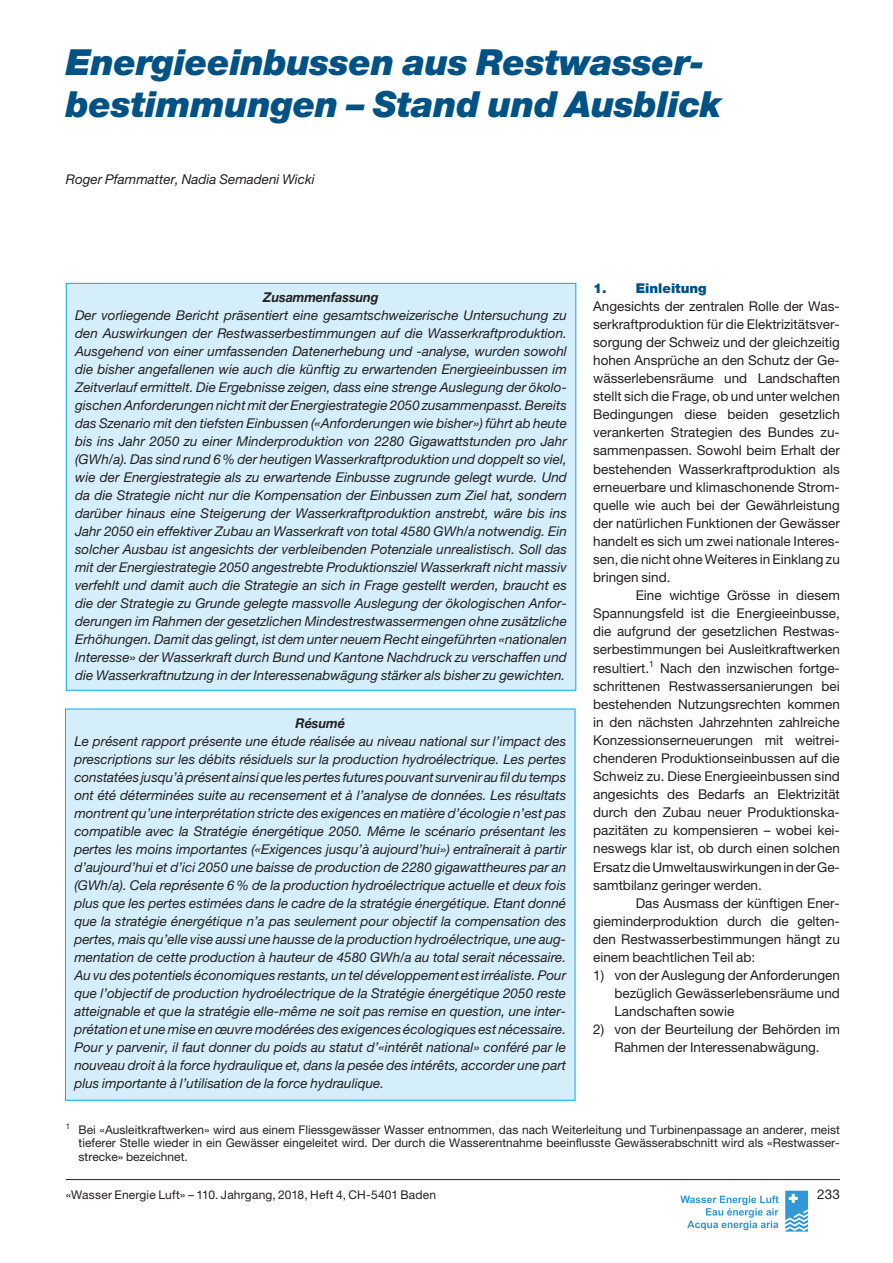
<style>
.page{position:relative;width:893px;height:1263px;background:#fff}
.page>*{position:absolute;margin:0;border:0;box-sizing:border-box;transform-origin:0 0}
.t1{font:italic 900 36px/42px "Helvetica Neue";letter-spacing:-.01em;color:#005285}
.t2{font:italic 13.5px/18px "Helvetica Neue";color:#231f20;text-align:justify}
.t3{font:13.5px/18.1px "Helvetica Neue";color:#231f20;text-align:justify}
.t4{font:italic 700 13.5px "Helvetica Neue";letter-spacing:-.01em;color:#231f20;scale:.95 1}
.t5{font:900 13.5px "Helvetica Neue";color:#005285}
.t6{font:12px/13.5px "Helvetica Neue";color:#231f20;text-align:justify}
</style>
<div class="page">
<hr style="left:66px;top:1179px;width:774px;height:1px;background:#231f20">
<svg style="left:785px;top:1191px;width:23px;height:41px"></svg>
<svg style="left:680px;top:1196px;width:98px;height:34px"></svg>
<div style="left:66px;top:283px;width:510px;height:407px;background:#d4effb"></div>
<div style="left:65px;top:709px;width:510px;height:391px;background:#d4effb"></div>
<h1 class="t1" style="left:66px;top:44px;width:657px">Energieeinbussen aus Restwasser&shy;bestimmungen – Stand und Ausblick</h1>
<p class="t2" style="left:66px;top:172px;width:250px">Roger Pfammatter, Nadia Semadeni Wicki</p>
<p class="t5" style="left:593px;top:283px;width:115px">1. Einleitung</p>
<p class="t3" style="left:593px;top:298px;width:248px">Angesichts der zentralen Rolle der Was&shy;serkraftproduktion für die Elektrizitätsver&shy;sorgung der Schweiz und der gleichzeitig hohen Ansprüche an den Schutz der Ge&shy;wässerlebensräume und Landschaften stellt sich die Frage, ob und unter welchen Bedingungen diese beiden gesetzlich verankerten Strategien des Bundes zu&shy;sammenpassen. Sowohl beim Erhalt der bestehenden Wasserkraftproduktion als erneuerbare und klimaschonende Strom&shy;quelle wie auch bei der Gewährleistung der natürlichen Funktionen der Gewässer handelt es sich um zwei nationale Interes&shy;sen, die nicht ohne Weiteres in Einklang zu bringen sind.</p>
<p class="t3" style="left:593px;top:588px;width:248px;text-indent:43px">Eine wichtige Grösse in diesem Spannungsfeld ist die Energieeinbusse, die aufgrund der gesetzlichen Restwas&shy;serbestimmungen bei Ausleitkraftwerken resultiert.<sup>1</sup> Nach den inzwischen fortge&shy;schrittenen Restwassersanierungen bei bestehenden Nutzungsrechten kommen in den nächsten Jahrzehnten zahlreiche Konzessionserneuerungen mit weitrei&shy;chenderen Produktionseinbussen auf die Schweiz zu. Diese Energieeinbussen sind angesichts des Bedarfs an Elektrizität durch den Zubau neuer Produktionska&shy;pazitäten zu kompensieren – wobei kei&shy;neswegs klar ist, ob durch einen solchen Ersatz die Umweltauswirkungen in der Ge&shy;samtbilanz geringer werden.</p>
<p class="t3" style="left:593px;top:895px;width:248px;text-indent:43px">Das Ausmass der künftigen Ener&shy;gieminderproduktion durch die gelten&shy;den Restwasserbestimmungen hängt zu einem beachtlichen Teil ab:</p>
<p class="t3" style="left:614px;top:968px;width:227px;text-indent:-21px">1) von der Auslegung der Anforderungen bezüglich Gewässerlebensräume und Landschaften sowie</p>
<p class="t3" style="left:593px;top:1022px;width:248px;text-align:center">2) von der Beurteilung der Behörden im<br>Rahmen der Interessenabwägung.</p>
<p class="t4" style="left:263px;top:292px;width:123px">Zusammenfassung</p>
<p class="t2" style="left:75px;top:308px;width:493px">Der vorliegende Bericht präsentiert eine gesamtschweizerische Untersuchung zu den Auswirkungen der Restwasserbestimmungen auf die Wasserkraftproduktion.<br>Ausgehend von einer umfassenden Datenerhebung und -analyse, wurden sowohl die bisher angefallenen wie auch die künftig zu erwartenden Energieeinbussen im Zeitverlauf ermittelt. Die Ergebnisse zeigen, dass eine strenge Auslegung der ökolo&shy;gischen Anforderungen nicht mit der Energiestrategie 2050 zusammenpasst. Bereits das Szenario mit den tiefsten Einbussen («Anforderungen wie bisher») führt ab heute bis ins Jahr 2050 zu einer Minderproduktion von 2280 Gigawattstunden pro Jahr (GWh/a). Das sind rund 6 % der heutigen Wasserkraftproduktion und doppelt so viel, wie der Energiestrategie als zu erwartende Einbusse zugrunde gelegt wurde. Und da die Strategie nicht nur die Kompensation der Einbussen zum Ziel hat, sondern darüber hinaus eine Steigerung der Wasserkraftproduktion anstrebt, wäre bis ins Jahr 2050 ein effektiver Zubau an Wasserkraft von total 4580 GWh/a notwendig. Ein solcher Ausbau ist angesichts der verbleibenden Potenziale unrealistisch. Soll das mit der Energiestrategie 2050 angestrebte Produktionsziel Wasserkraft nicht massiv verfehlt und damit auch die Strategie an sich in Frage gestellt werden, braucht es die der Strategie zu Grunde gelegte massvolle Auslegung der ökologischen Anfor&shy;derungen im Rahmen der gesetzlichen Mindestrestwassermengen ohne zusätzliche Erhöhungen. Damit das gelingt, ist dem unter neuem Recht eingeführten «nationalen Interesse» der Wasserkraft durch Bund und Kantone Nachdruck zu verschaffen und die Wasserkraftnutzung in der Interessenabwägung stärker als bisher zu gewichten.</p>
<p class="t4" style="left:295px;top:718px;width:54px">Résumé</p>
<p class="t2" style="left:74px;top:733px;width:493px">Le présent rapport présente une étude réalisée au niveau national sur l’impact des prescriptions sur les débits résiduels sur la production hydroélectrique. Les pertes constatées jusqu’à présent ainsi que les pertes futures pouvant survenir au fil du temps ont été déterminées suite au recensement et à l’analyse de données. Les résultats montrent qu’une interprétation stricte des exigences en matière d’écologie n’est pas compatible avec la Stratégie énergétique 2050. Même le scénario présentant les pertes les moins importantes («Exigences jusqu’à aujourd’hui») entraînerait à partir d’aujourd’hui et d’ici 2050 une baisse de production de 2280 gigawattheures par an (GWh/a). Cela représente 6 % de la production hydroélectrique actuelle et deux fois plus que les pertes estimées dans le cadre de la stratégie énergétique. Etant donné que la stratégie énergétique n’a pas seulement pour objectif la compensation des pertes, mais qu’elle vise aussi une hausse de la production hydroélectrique, une aug&shy;mentation de cette production à hauteur de 4580 GWh/a au total serait nécessaire.<br>Au vu des potentiels économiques restants, un tel développement est irréaliste. Pour que l’objectif de production hydroélectrique de la Stratégie énergétique 2050 reste atteignable et que la stratégie elle-même ne soit pas remise en question, une inter&shy;prétation et une mise en œuvre modérées des exigences écologiques est nécessaire.<br>Pour y parvenir, il faut donner du poids au statut d’«intérêt national» conféré par le nouveau droit à la force hydraulique et, dans la pesée des intérêts, accorder une part plus importante à l’utilisation de la force hydraulique.</p>
<p class="t6" style="left:79px;top:1124px;width:763px;text-indent:-13px"><sup>1</sup> Bei «Ausleitkraftwerken» wird aus einem Fliessgewässer Wasser entnommen, das nach Weiterleitung und Turbinenpassage an anderer, meist tieferer Stelle wieder in ein Gewässer eingeleitet wird. Der durch die Wasserentnahme beeinflusste Gewässerabschnitt wird als «Restwasser&shy;strecke» bezeichnet.</p>
<p class="t6" style="left:66px;top:1189px;width:372px">«Wasser Energie Luft» – 110. Jahrgang, 2018, Heft 4, CH-5401 Baden</p>
<p class="t3" style="left:817px;top:1187px;width:24px">233</p>
</div>
